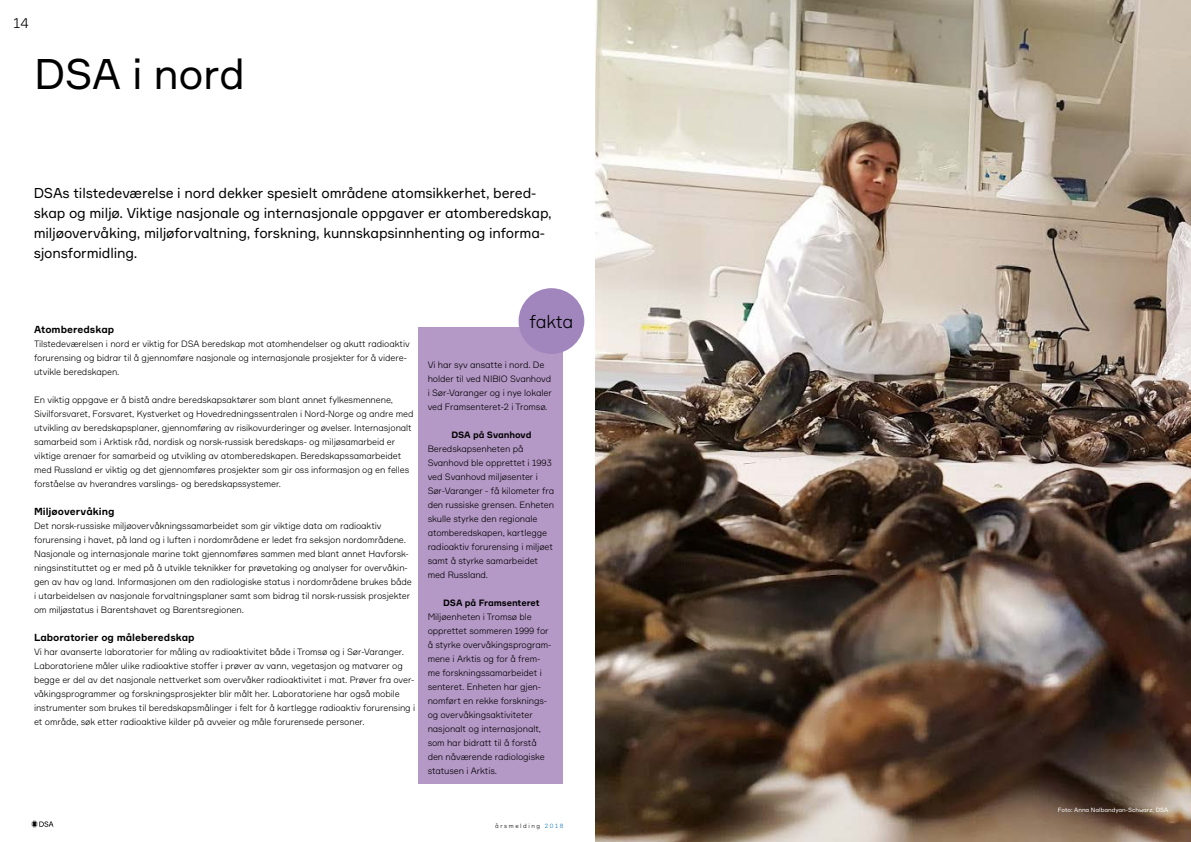
<style>
.page{position:relative;width:1191px;height:842px;background:#fff}
.page>*{position:absolute;margin:0;border:0;box-sizing:border-box;transform-origin:0 0}
.t1{font:42px "Formular";letter-spacing:-.01em;color:#000}
.t2{font:300 18px "Formular";letter-spacing:-.02em;color:#000}
.t3{font:14px/20px "Formular";letter-spacing:-.01em;color:#000}
.t4{font:300 14px "Formular";color:#000}
.t5{font:700 10px "Formular";color:#000}
.t6{font:300 9px/14px "Formular";letter-spacing:-.01em;color:#000}
.t7{font:700 9px "Formular";letter-spacing:-.01em;color:#000}
.t8{font:6px "Formular";color:#fff}
.t9{font:300 6px "Formular";letter-spacing:.26em;color:#000}
.s1{color:#0072ba}
</style>
<div class="page">
<svg style="left:31px;top:820px;width:22px;height:8px"></svg>
<img style="left:595px;top:0;width:596px;height:842px">
<div style="left:418px;top:327px;width:144px;height:456px;background:#b498c6"></div>
<div style="left:518px;top:288px;width:66px;height:66px;background:#a185bd;border-radius:50%"></div>
<h3 class="t4" style="left:14px;top:15px;width:17px">14</h3>
<h1 class="t1" style="left:34px;top:49px;width:213px">DSA i nord</h1>
<p class="t3" style="left:34px;top:183px;width:519px">DSAs tilstedeværelse i nord dekker spesielt områdene atomsikkerhet, bered&shy;skap og miljø. Viktige nasjonale og internasjonale oppgaver er atomberedskap, miljøovervåking, miljøforvaltning, forskning, kunnskapsinnhenting og informa&shy;sjonsformidling.</p>
<p class="t5" style="left:34px;top:323px;width:82px">Atomberedskap</p>
<p class="t6" style="left:34px;top:336px;width:377px">Tilstedeværelsen i nord er viktig for DSA beredskap mot atomhendelser og akutt radioaktiv forurensing og bidrar til å gjennomføre nasjonale og internasjonale prosjekter for å videre&shy;utvikle beredskapen.</p>
<p class="t6" style="left:34px;top:392px;width:381px">En viktig oppgave er å bistå andre beredskapsaktører som blant annet fylkesmennene, Sivilforsvaret, Forsvaret, Kystverket og Hovedredningssentralen i Nord-Norge og andre med utvikling av beredskapsplaner, gjennomføring av risikovurderinger og øvelser. Internasjonalt samarbeid som i Arktisk råd, nordisk og norsk-russisk beredskaps- og miljøsamarbeid er viktige arenaer for samarbeid og utvikling av atomberedskapen. Beredskapssamarbeidet med Russland er viktig og det gjennomføres prosjekter som gir oss informasjon og en felles forståelse av hverandres varslings- og beredskapssystemer.</p>
<p class="t5" style="left:34px;top:505px;width:82px">Miljøovervåking</p>
<p class="t6" style="left:34px;top:518px;width:379px">Det norsk-russiske miljøovervåkningssamarbeidet som gir viktige data om radioaktiv forurensing i havet, på land og i luften i nordområdene er ledet fra seksjon nordområdene.<br>Nasjonale og internasjonale marine tokt gjennomføres sammen med blant annet Havforsk&shy;ningsinstituttet og er med på å utvikle teknikker for prøvetaking og analyser for overvåkin&shy;gen av hav og land. Informasjonen om den radiologiske status i nordområdene brukes både i utarbeidelsen av nasjonale forvaltningsplaner samt som bidrag til norsk-russisk prosjekter om miljøstatus i Barentshavet og Barentsregionen.</p>
<p class="t5" style="left:34px;top:631px;width:162px">Laboratorier og måleberedskap</p>
<p class="t6" style="left:34px;top:644px;width:383px">Vi har avanserte laboratorier for måling av radioaktivitet både i Tromsø og i Sør-Varanger.<br>Laboratoriene måler ulike radioaktive stoffer i prøver av vann, vegetasjon og matvarer og begge er del av det nasjonale nettverket som overvåker radioaktivitet i mat. Prøver fra over&shy;våkingsprogrammer og forskningsprosjekter blir målt her. Laboratoriene har også mobile instrumenter som brukes til beredskapsmålinger i felt for å kartlegge radioaktiv forurensing i et område, søk etter radioaktive kilder på avveier og måle forurensede personer.</p>
<h2 class="t2" style="left:529px;top:311px;width:45px">fakta</h2>
<p class="t6" style="left:428px;top:357px;width:126px">Vi har syv ansatte i nord. De holder til ved NIBIO Svanhovd i Sør-Varanger og i nye lokaler ved Framsenteret-2 i Tromsø.</p>
<p class="t7" style="left:451px;top:429px;width:82px">DSA på Svanhovd</p>
<p class="t6" style="left:428px;top:441px;width:128px">Beredskapsenheten på<br>Svanhovd ble opprettet i 1993 ved Svanhovd miljøsenter i<br>Sør-Varanger - få kilometer fra den russiske grensen. Enheten skulle styrke den regionale atomberedskapen, kartlegge radioaktiv forurensing i miljøet samt å styrke samarbeidet med Russland.</p>
<p class="t7" style="left:443px;top:597px;width:98px">DSA på Framsenteret</p>
<p class="t6" style="left:428px;top:610px;width:125px">Miljøenheten i Tromsø ble opprettet sommeren 1999 for å styrke overvåkingsprogram&shy;mene i Arktis og for å frem&shy;me forskningssamarbeidet i senteret. Enheten har gjen&shy;nomført en rekke forsknings&shy;og overvåkingsaktiviteter nasjonalt og internasjonalt, som har bidratt til å forstå den nåværende radiologiske statusen i Arktis.</p>
<p class="t9" style="left:495px;top:822px;width:70px">årsmelding <span class="s1">2018</span></p>
<p class="t8" style="left:1058px;top:806px;width:112px">Foto: Anna Nalbandyan-Schwarz, DSA</p>
</div>
